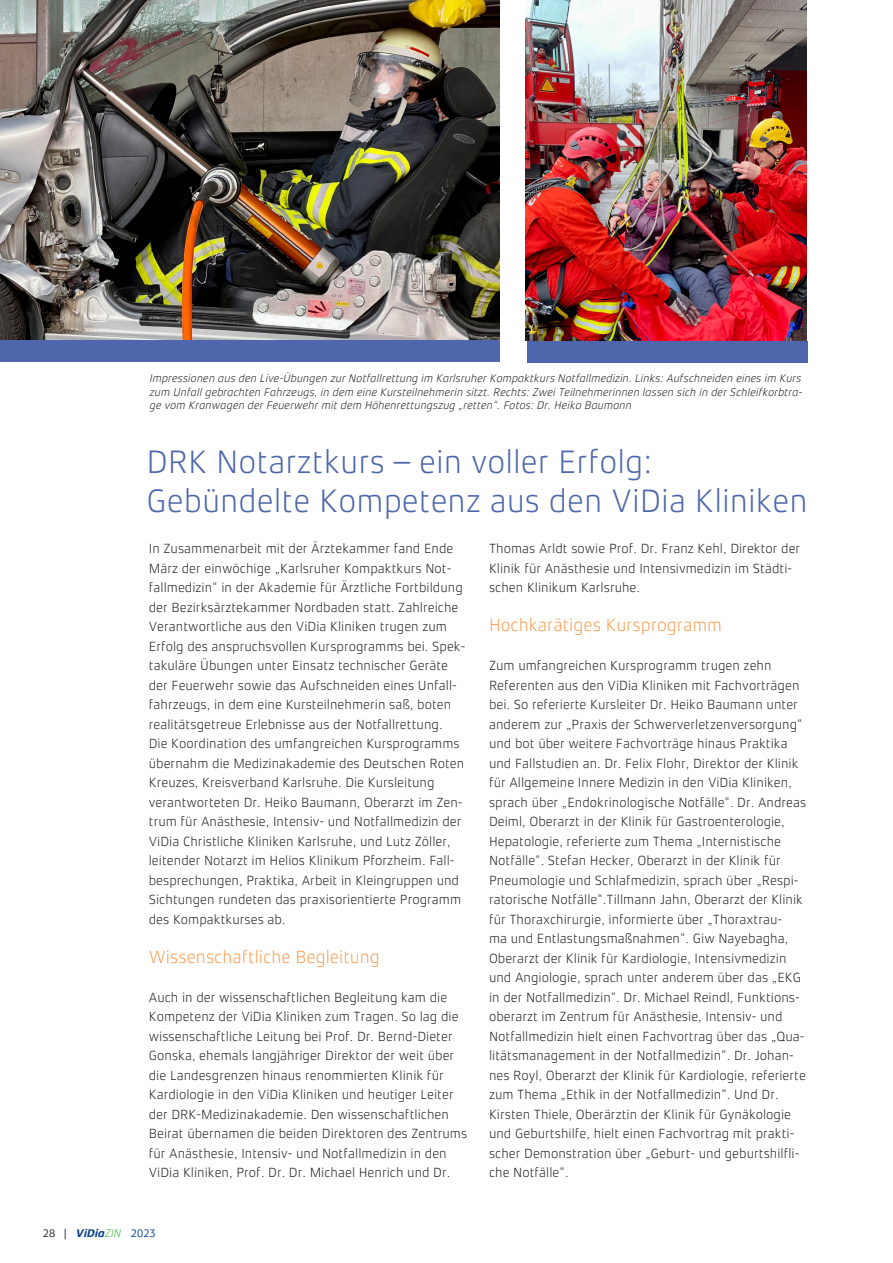
<style>
.page{position:relative;width:893px;height:1263px;background:#fff}
.page>*{position:absolute;margin:0;border:0;box-sizing:border-box;transform-origin:0 0}
.Headline_Vincentius{font:300 33px "Xenois Sans Pro";color:#4e67ac}
.Headline_Vincentius-2{font:300 18px "Xenois Sans Pro";color:#f89d53}
.t1{font:300 13.5px/19.5px "Xenois Sans Pro";color:#231f20}
.t2{font:italic 300 11.25px/13.5px "Xenois Sans Pro";color:#231f20;text-align:justify}
.t3{font:italic 700 11.25px "Xenois Sans Pro";color:#083e89}
.s1{font-weight:400;font-style:normal;color:#231f20}
.s2{font-weight:300;color:#3ab54a}
.s3{font-weight:400;font-style:normal}
</style>
<div class="page">
<div style="left:0;top:340px;width:500px;height:21px;background:#4e67ac"></div>
<div style="left:527px;top:341px;width:281px;height:21px;background:#4e67ac"></div>
<img style="left:0;top:0;width:500px;height:339px">
<img style="left:526px;top:0;width:281px;height:340px">
<p class="t2" style="left:150px;top:371px;width:654px">Impressionen aus den Live-Übungen zur Notfallrettung im Karlsruher Kompaktkurs Notfallmedizin. Links: Aufschneiden eines im Kurs zum Unfall gebrachten Fahrzeugs, in dem eine Kursteilnehmerin sitzt. Rechts: Zwei Teilnehmerinnen lassen sich in der Schleifkorbtra&shy;ge vom Kranwagen der Feuerwehr mit dem Höhenrettungszug „retten“. Fotos: Dr. Heiko Baumann</p>
<p class="Headline_Vincentius" style="left:146px;top:443px;width:507px">DRK Notarztkurs – ein voller Erfolg:</p>
<p class="Headline_Vincentius" style="left:146px;top:482px;width:663px">Gebündelte Kompetenz aus den ViDia Kliniken</p>
<p class="t1" style="left:149px;top:539px;width:318px">In Zusammenarbeit mit der Ärztekammer fand Ende März der einwöchige „Karlsruher Kompaktkurs Not&shy;fallmedizin“ in der Akademie für Ärztliche Fortbildung der Bezirksärztekammer Nordbaden statt. Zahlreiche Verantwortliche aus den ViDia Kliniken trugen zum Erfolg des anspruchsvollen Kursprogramms bei. Spek&shy;takuläre Übungen unter Einsatz technischer Geräte der Feuerwehr sowie das Aufschneiden eines Unfall&shy;fahrzeugs, in dem eine Kursteilnehmerin saß, boten realitätsgetreue Erlebnisse aus der Notfallrettung.<br>Die Koordination des umfangreichen Kursprogramms übernahm die Medizinakademie des Deutschen Roten Kreuzes, Kreisverband Karlsruhe. Die Kursleitung verantworteten Dr. Heiko Baumann, Oberarzt im Zen&shy;trum für Anästhesie, Intensiv- und Notfallmedizin der ViDia Christliche Kliniken Karlsruhe, und Lutz Zöller, leitender Notarzt im Helios Klinikum Pforzheim. Fall&shy;besprechungen, Praktika, Arbeit in Kleingruppen und Sichtungen rundeten das praxisorientierte Programm des Kompaktkurses ab.</p>
<p class="Headline_Vincentius-2" style="left:149px;top:946px;width:232px">Wissenschaftliche Begleitung</p>
<p class="t1" style="left:149px;top:987px;width:320px">Auch in der wissenschaftlichen Begleitung kam die Kompetenz der ViDia Kliniken zum Tragen. So lag die wissenschaftliche Leitung bei Prof. Dr. Bernd-Dieter Gonska, ehemals langjähriger Direktor der weit über die Landesgrenzen hinaus renommierten Klinik für Kardiologie in den ViDia Kliniken und heutiger Leiter der DRK-Medizinakademie. Den wissenschaftlichen Beirat übernamen die beiden Direktoren des Zentrums für Anästhesie, Intensiv- und Notfallmedizin in den ViDia Kliniken, Prof. Dr. Dr. Michael Henrich und Dr.</p>
<p class="t3" style="left:43px;top:1227px;width:115px"><span class="s1">28 |</span> ViDia<span class="s2">ZIN</span> <span class="s3">2023</span></p>
<p class="t1" style="left:489px;top:539px;width:313px">Thomas Arldt sowie Prof. Dr. Franz Kehl, Direktor der<br>Klinik für Anästhesie und Intensivmedizin im Städti&shy;schen Klinikum Karlsruhe.</p>
<p class="Headline_Vincentius-2" style="left:489px;top:615px;width:235px">Hochkarätiges Kursprogramm</p>
<p class="t1" style="left:489px;top:656px;width:319px">Zum umfangreichen Kursprogramm trugen zehn Referenten aus den ViDia Kliniken mit Fachvorträgen bei. So referierte Kursleiter Dr. Heiko Baumann unter anderem zur „Praxis der Schwerverletzenversorgung“ und bot über weitere Fachvorträge hinaus Praktika und Fallstudien an. Dr. Felix Flohr, Direktor der Klinik für Allgemeine Innere Medizin in den ViDia Kliniken, sprach über „Endokrinologische Notfälle“. Dr. Andreas Deiml, Oberarzt in der Klinik für Gastroenterologie, Hepatologie, referierte zum Thema „Internistische Notfälle“. Stefan Hecker, Oberarzt in der Klinik für Pneumologie und Schlafmedizin, sprach über „Respi&shy;ratorische Notfälle“.Tillmann Jahn, Oberarzt der Klinik für Thoraxchirurgie, informierte über „Thoraxtrau-<br>ma und Entlastungsmaßnahmen“. Giw Nayebagha, Oberarzt der Klinik für Kardiologie, Intensivmedizin und Angiologie, sprach unter anderem über das „EKG in der Notfallmedizin“. Dr. Michael Reindl, Funktions&shy;oberarzt im Zentrum für Anästhesie, Intensiv- und Notfallmedizin hielt einen Fachvortrag über das „Qua&shy;litätsmanagement in der Notfallmedizin“. Dr. Johan&shy;nes Royl, Oberarzt der Klinik für Kardiologie, referierte zum Thema „Ethik in der Notfallmedizin“. Und Dr.<br>Kirsten Thiele, Oberärztin der Klinik für Gynäkologie und Geburtshilfe, hielt einen Fachvortrag mit prakti&shy;scher Demonstration über „Geburt- und geburtshilfli&shy;che Notfälle“.</p>
</div>
